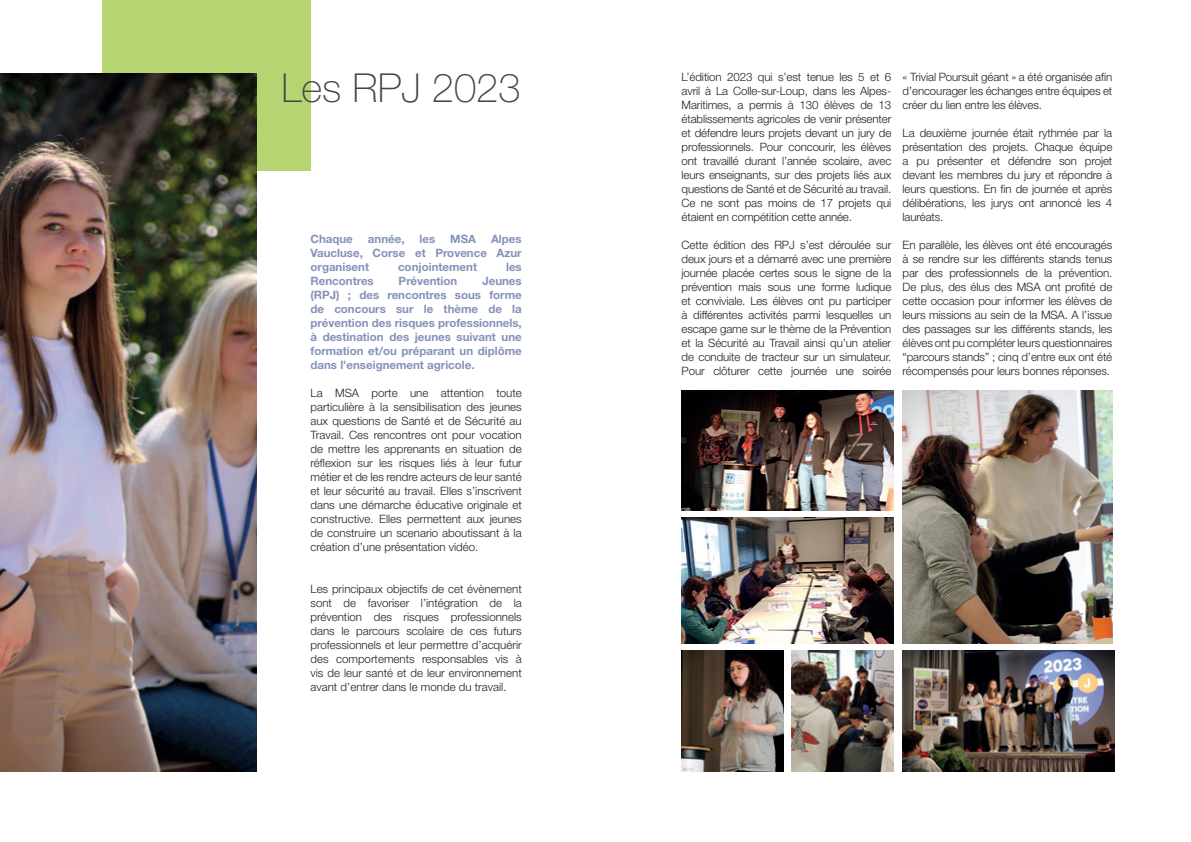
<style>
.page{position:relative;width:1191px;height:842px;background:#fff}
.page>*{position:absolute;margin:0;border:0;box-sizing:border-box;transform-origin:0 0}
.t1{font:100 40px "Helvetica Neue LT Std";color:#424445}
.t2{font:300 11.5px/14px "Helvetica Neue LT Std";letter-spacing:-.01em;color:#231f20;text-align:justify}
.t3{font:700 11.5px/14px "Helvetica Neue LT Std";color:#8591bb;text-align:justify}
</style>
<div class="page">
<img style="left:902px;top:650px;width:212px;height:121px">
<img style="left:681px;top:391px;width:212px;height:120px">
<img style="left:902px;top:391px;width:210px;height:253px">
<img style="left:681px;top:650px;width:102px;height:121px">
<img style="left:791px;top:650px;width:102px;height:121px">
<img style="left:681px;top:517px;width:212px;height:127px">
<div style="left:102px;top:0;width:208px;height:170px;background:#b5d472"></div>
<img style="left:0;top:73px;width:257px;height:698px">
<h1 class="t1" style="left:281px;top:64px;width:241px">Les RPJ 2023</h1>
<p class="t3" style="left:310px;top:232px;width:44px">Chaque</p>
<p class="t3" style="left:368px;top:232px;width:38px">année,</p>
<p class="t3" style="left:419px;top:232px;width:17px">les</p>
<p class="t3" style="left:450px;top:232px;width:27px">MSA</p>
<p class="t3" style="left:310px;top:232px;width:213px;text-indent:181px">Alpes Vaucluse, Corse et Provence Azur organisent</p>
<p class="t3" style="left:398px;top:260px;width:80px">conjointement</p>
<p class="t3" style="left:506px;top:260px;width:17px">les</p>
<p class="t3" style="left:310px;top:274px;width:65px">Rencontres</p>
<p class="t3" style="left:399px;top:274px;width:60px">Prévention</p>
<p class="t3" style="left:310px;top:274px;width:213px;text-indent:172px">Jeunes (RPJ) ; des rencontres sous forme de concours sur le thème de la prévention des risques professionnels, à destination des jeunes suivant une formation et/ou préparant un diplôme dans l’enseignement agricole.</p>
<p class="t2" style="left:310px;top:386px;width:213px">La MSA porte une attention toute particulière à la sensibilisation des jeunes aux questions de Santé et de Sécurité au Travail. Ces rencontres ont pour vocation de mettre les apprenants en situation de réflexion sur les risques liés à leur futur métier et de les rendre acteurs de leur santé et leur sécurité au travail. Elles s’inscrivent dans une démarche éducative originale et constructive. Elles permettent aux jeunes de construire un scenario aboutissant à la création d’une présentation vidéo.</p>
<p class="t2" style="left:310px;top:582px;width:213px">Les principaux objectifs de cet évènement sont de favoriser l’intégration de la prévention des risques professionnels dans le parcours scolaire de ces futurs professionnels et leur permettre d’acquérir des comportements responsables vis à vis de leur santé et de leur environnement avant d’entrer dans le monde du travail.</p>
<p class="t2" style="left:681px;top:70px;width:211px">L’édition 2023 qui s’est tenue les 5 et 6 avril à La Colle-sur-Loup, dans les Alpes-Maritimes, a permis à 130 élèves de 13 établissements agricoles de venir présenter et défendre leurs projets devant un jury de professionnels. Pour concourir, les élèves ont travaillé durant l’année scolaire, avec leurs enseignants, sur des projets liés aux questions de Santé et de Sécurité au travail.<br>Ce ne sont pas moins de 17 projets qui étaient en compétition cette année.</p>
<p class="t2" style="left:681px;top:238px;width:211px">Cette édition des RPJ s’est déroulée sur deux jours et a démarré avec une première journée placée certes sous le signe de la prévention mais sous une forme ludique et conviviale. Les élèves ont pu participer à différentes activités parmi lesquelles un escape game sur le thème de la Prévention et la Sécurité au Travail ainsi qu’un atelier de conduite de tracteur sur un simulateur.<br>Pour clôturer cette journée une soirée</p>
<p class="t2" style="left:902px;top:70px;width:211px">« Trivial Poursuit géant » a été organisée afin d’encourager les échanges entre équipes et créer du lien entre les élèves.</p>
<p class="t2" style="left:902px;top:126px;width:211px">La deuxième journée était rythmée par la présentation des projets. Chaque équipe a pu présenter et défendre son projet devant les membres du jury et répondre à leurs questions. En fin de journée et après délibérations, les jurys ont annoncé les 4 lauréats.</p>
<p class="t2" style="left:902px;top:238px;width:211px">En parallèle, les élèves ont été encouragés à se rendre sur les différents stands tenus par des professionnels de la prévention.<br>De plus, des élus des MSA ont profité de cette occasion pour informer les élèves de leurs missions au sein de la MSA. A l’issue des passages sur les différents stands, les élèves ont pu compléter leurs questionnaires “parcours stands” ; cinq d’entre eux ont été récompensés pour leurs bonnes réponses.</p>
</div>
